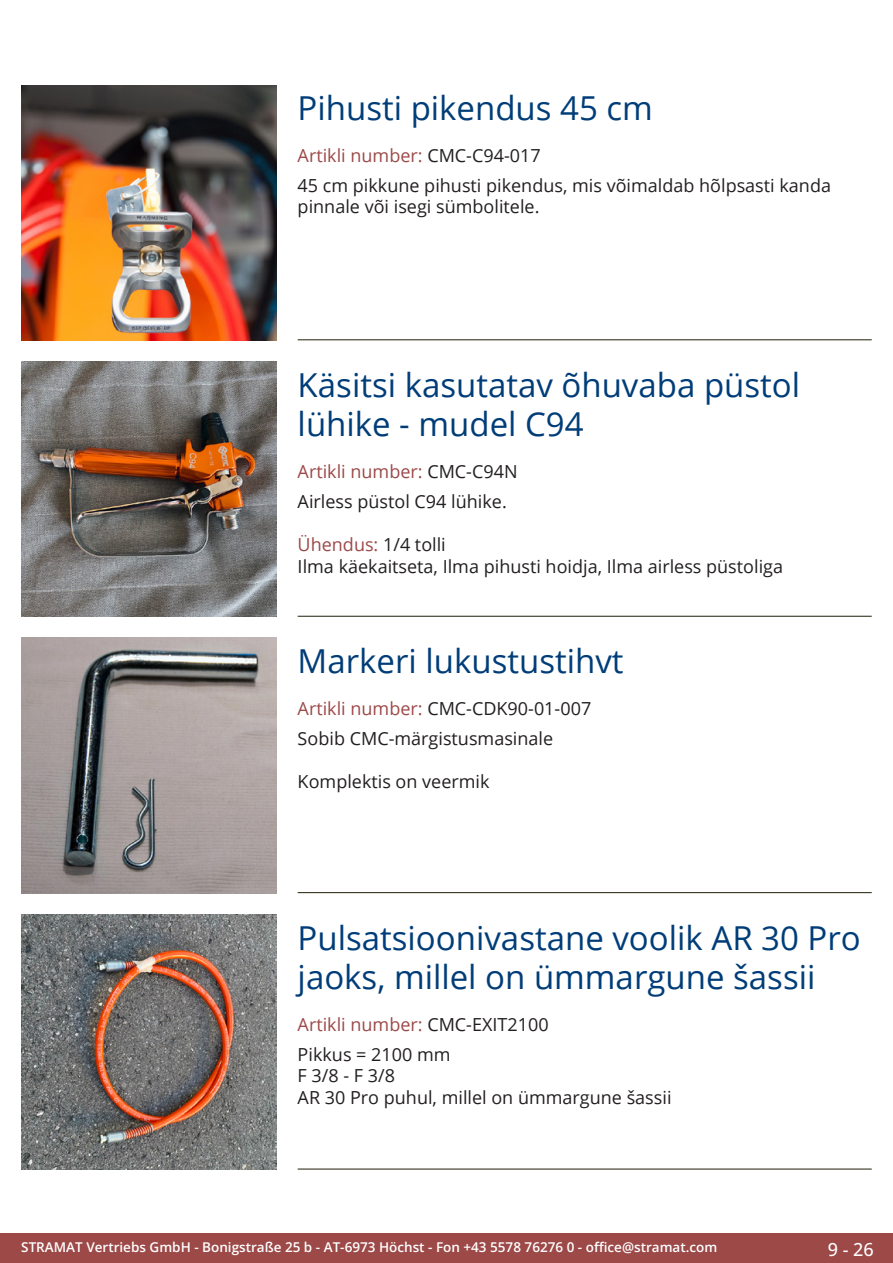
<style>
.page{position:relative;width:893px;height:1263px;background:#fff}
.page>*{position:absolute;margin:0;border:0;box-sizing:border-box;transform-origin:0 0}
.Produkttitel{font:33px/39.6px "Open Sans";color:#003d78}
.Beschreibung_Text{font:18px/21.6px "Open Sans";color:#231f20}
.TechDaten_Überschrif{font:18px "Open Sans";color:#9c4948}
.TechDaten_Überschrif-2{font:18px "Open Sans";color:#231f20}
.t1{font:500 18px "Open Sans";color:#fff}
.t2{font:600 13.5px "Open Sans";color:#fff}
.s1{color:#231f20}
.s2{color:#9c4948}
</style>
<div class="page">
<div style="left:0;top:1233px;width:893px;height:30px;background:#9c4948"></div>
<hr style="left:298px;top:340px;width:574px;height:1px;background:#201d08">
<hr style="left:298px;top:616px;width:574px;height:1px;background:#201d08">
<hr style="left:298px;top:892px;width:574px;height:1px;background:#201d08">
<hr style="left:298px;top:1169px;width:574px;height:1px;background:#201d08">
<img style="left:21px;top:85px;width:255px;height:255px">
<img style="left:21px;top:361px;width:255px;height:256px">
<img style="left:21px;top:638px;width:255px;height:255px">
<img style="left:21px;top:914px;width:255px;height:255px">
<p class="Produkttitel" style="left:298px;top:88px;width:357px">Pihusti pikendus 45 cm</p>
<p class="TechDaten_Überschrif" style="left:298px;top:143px;width:245px">Artikli number: <span class="s1">CMC-C94-017</span></p>
<p class="Beschreibung_Text" style="left:298px;top:174px;width:535px">45 cm pikkune pihusti pikendus, mis võimaldab hõlpsasti kanda pinnale või isegi sümbolitele.</p>
<p class="Produkttitel" style="left:298px;top:364px;width:504px">Käsitsi kasutatav õhuvaba püstol lühike - mudel C94</p>
<p class="TechDaten_Überschrif" style="left:298px;top:459px;width:221px">Artikli number: <span class="s1">CMC-C94N</span></p>
<p class="Beschreibung_Text" style="left:298px;top:490px;width:211px">Airless püstol C94 lühike.</p>
<p class="Beschreibung_Text" style="left:298px;top:533px;width:487px"><span class="s2">Ühendus:</span> 1/4 tolli<br>Ilma käekaitseta, Ilma pihusti hoidja, Ilma airless püstoliga</p>
<p class="Produkttitel" style="left:298px;top:640px;width:327px">Markeri lukustustihvt</p>
<p class="TechDaten_Überschrif-2" style="left:298px;top:696px;width:295px"><span class="s2">Artikli number:</span> CMC-CDK90-01-007</p>
<p class="Beschreibung_Text" style="left:298px;top:727px;width:257px">Sobib CMC-märgistusmasinale</p>
<p class="Beschreibung_Text" style="left:298px;top:770px;width:193px">Komplektis on veermik</p>
<p class="Produkttitel" style="left:298px;top:917px;width:565px">Pulsatsioonivastane voolik AR 30 Pro jaoks, millel on ümmargune šassii</p>
<p class="TechDaten_Überschrif" style="left:298px;top:1012px;width:252px">Artikli number: <span class="s1">CMC-EXIT2100</span></p>
<p class="Beschreibung_Text" style="left:298px;top:1043px;width:375px">Pikkus = 2100 mm<br>F 3/8 - F 3/8<br>AR 30 Pro puhul, millel on ümmargune šassii</p>
<p class="t2" style="left:21px;top:1238px;width:698px">STRAMAT Vertriebs GmbH - Bonigstraße 25 b - AT-6973 Höchst - Fon +43 5578 76276 0 - office@stramat.com</p>
<p class="t1" style="left:828px;top:1237px;width:48px">9 - 26</p>
</div>
